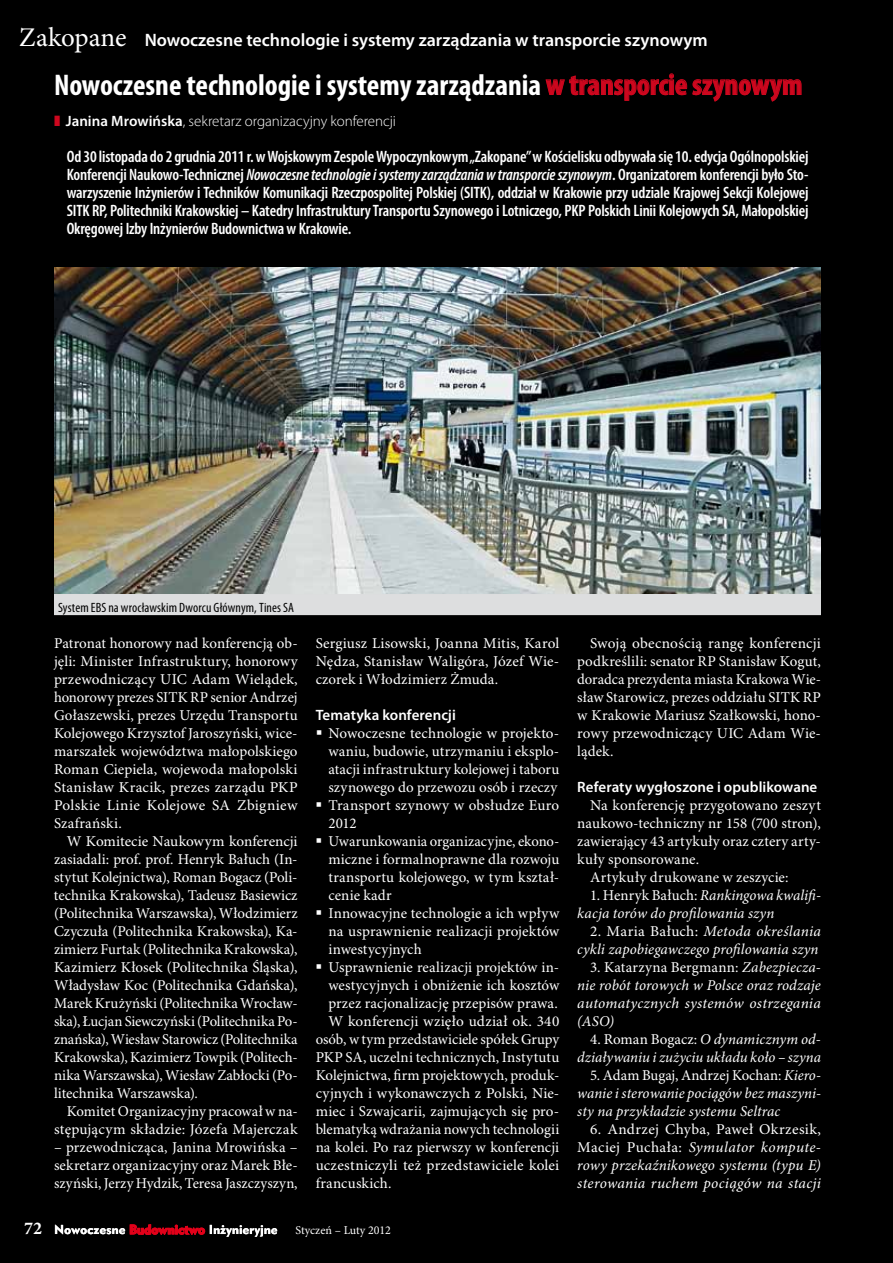
<style>
.page{position:relative;width:893px;height:1263px;background:#000}
.page>*{position:absolute;margin:0;border:0;box-sizing:border-box;transform-origin:0 0}
.t1{font:700 condensed 30px "Myriad Pro";color:#fff}
.t2{font:600 18px "Myriad Pro";color:#fff}
.t3{font:600 condensed 16.5px/18px "Myriad Pro";letter-spacing:-.01em;color:#fff;text-align:justify}
.t4{font:15px/18px "Minion Pro";letter-spacing:.005em;color:#fff;text-align:justify}
.t5{font:italic 15px/18px "Minion Pro";letter-spacing:.005em;color:#fff;text-align:justify}
.t6{font:600 15px "Myriad Pro";color:#fff}
.t7{font:300 15px "Myriad Pro";letter-spacing:-.005em;color:#fff}
.t8{font:condensed 13.5px "Myriad Pro";letter-spacing:.01em;color:#000}
.t9{font:12px "Geometr 415 Blk PL";color:#fff}
.t10{font:12px "Minion Pro";color:#fff}
.s1{font-family:"Minion Pro";font-weight:400;font-size:27px}
.s2{color:#cd071e}
.s3{font-weight:600}
.s4{font-style:italic}
.s5{font-family:"Minion Pro";font-weight:700;font-size:18px}
.s6{color:#e2001a}
.s7{font-style:normal}
</style>
<div class="page">
<svg style="left:55px;top:1224px;width:222px;height:13px"></svg>
<svg style="left:545px;top:73px;width:257px;height:29px"></svg>
<img style="left:54px;top:268px;width:767px;height:326px">
<div style="left:54px;top:594px;width:767px;height:21px;background:#dddedf"></div>
<p class="t2" style="left:19px;top:30px;width:690px"><span class="s1">Zakopane</span> Nowoczesne technologie i systemy zarządzania w transporcie szynowym</p>
<h1 class="t1" style="left:54px;top:68px;width:750px">Nowoczesne technologie i systemy zarządzania <span class="s2">w transporcie szynowym</span></h1>
<p class="t7" style="left:54px;top:113px;width:343px"><span class="s2">❚</span> <span class="s3">Janina Mrowińska</span>, sekretarz organizacyjny konferencji</p>
<p class="t3" style="left:67px;top:148px;width:743px">Od 30 listopada do 2 grudnia 2011 r. wWojskowym Zespole Wypoczynkowym „Zakopane” wKościelisku odbywała się 10. edycja Ogólnopolskiej Konferencji Naukowo-Technicznej <span class="s4">Nowoczesne technologie isystemy zarządzania wtransporcie szynowym</span>. Organizatorem konferencji było Sto&shy;warzyszenie Inżynierów i Techników Komunikacji Rzeczpospolitej Polskiej (SITK), oddział w Krakowie przy udziale Krajowej Sekcji Kolejowej SITK RP, Politechniki Krakowskiej – Katedry Infrastruktury Transportu Szynowego i Lotniczego, PKP Polskich Linii Kolejowych SA, Małopolskiej Okręgowej Izby Inżynierów Budownictwa wKrakowie.</p>
<p class="t8" style="left:58px;top:600px;width:237px">System EBS na wrocławskim Dworcu Głównym, Tines SA</p>
<p class="t4" style="left:54px;top:635px;width:245px">Patronat honorowy nad konferencją ob&shy;jęli: Minister Infrastruktury, honorowy przewodniczący UIC Adam Wielądek, honorowy prezes SITK RP senior Andrzej Gołaszewski, prezes Urzędu Transportu Kolejowego Krzysztof Jaroszyński, wice&shy;marszałek województwa małopolskiego Roman Ciepiela, wojewoda małopolski Stanisław Kracik, prezes zarządu PKP Polskie Linie Kolejowe SA Zbigniew Szafrański.</p>
<p class="t4" style="left:54px;top:833px;width:245px;text-indent:13px">W Komitecie Naukowym konferencji zasiadali: prof. prof. Henryk Bałuch (In&shy;stytut Kolejnictwa), Roman Bogacz (Poli&shy;technika Krakowska), Tadeusz Basiewicz (Politechnika Warszawska), Włodzimierz Czyczuła (Politechnika Krakowska), Ka&shy;zimierz Furtak (Politechnika Krakowska), Kazimierz Kłosek (Politechnika Śląska), Władysław Koc (Politechnika Gdańska), Marek Krużyński (Politechnika Wrocław&shy;ska), Łucjan Siewczyński (Politechnika Po&shy;znańska), Wiesław Starowicz (Politechnika Krakowska), Kazimierz Towpik (Politech&shy;nika Warszawska), Wiesław Zabłocki (Po&shy;litechnika Warszawska).</p>
<p class="t4" style="left:54px;top:1103px;width:245px;text-align:right">Komitet Organizacyjny pracował w na&shy;stępującym składzie: Józefa Majerczak</p>
<p class="t4" style="left:54px;top:1139px;width:245px">– przewodnicząca, Janina Mrowińska – sekretarz organizacyjny oraz Marek Błe&shy;szyński, Jerzy Hydzik, Teresa Jaszczyszyn,</p>
<p class="t4" style="left:316px;top:635px;width:245px">Sergiusz Lisowski, Joanna Mitis, Karol Nędza, Stanisław Waligóra, Józef Wie&shy;czorek i Włodzimierz Żmuda.</p>
<p class="t6" style="left:316px;top:707px;width:142px">Tematyka konferencji</p>
<p class="t4" style="left:328px;top:725px;width:232px">Nowoczesne technologie w projekto-</p>
<p class="t4" style="left:328px;top:743px;width:232px">waniu, budowie, utrzymaniu i eksplo-</p>
<p class="t4" style="left:328px;top:761px;width:232px">atacji infrastruktury kolejowej i taboru</p>
<p class="t4" style="left:328px;top:779px;width:231px">szynowego do przewozu osób i rzeczy</p>
<p class="t4" style="left:328px;top:797px;width:232px">Transport szynowy w obsłudze Euro</p>
<p class="t4" style="left:328px;top:815px;width:30px">2012</p>
<p class="t4" style="left:328px;top:833px;width:232px">Uwarunkowania organizacyjne, ekono-</p>
<p class="t4" style="left:328px;top:851px;width:232px">miczne i formalnoprawne dla rozwoju</p>
<p class="t4" style="left:328px;top:869px;width:232px">transportu kolejowego, w tym kształ-</p>
<p class="t4" style="left:328px;top:887px;width:65px">cenie kadr</p>
<p class="t4" style="left:328px;top:905px;width:232px">Innowacyjne technologie a ich wpływ</p>
<p class="t4" style="left:328px;top:923px;width:232px">na usprawnienie realizacji projektów</p>
<p class="t4" style="left:328px;top:941px;width:95px">inwestycyjnych</p>
<p class="t4" style="left:328px;top:959px;width:232px">Usprawnienie realizacji projektów in-</p>
<p class="t4" style="left:328px;top:977px;width:232px">westycyjnych i obniżenie ich kosztów</p>
<p class="t4" style="left:328px;top:995px;width:231px">przez racjonalizację przepisów prawa.</p>
<p class="t4" style="left:328px;top:1013px;width:232px">W konferencji wzięło udział ok. 340</p>
<p class="t4" style="left:316px;top:1031px;width:245px">osób, w tym przedstawiciele spółek Grupy</p>
<p class="t4" style="left:316px;top:1049px;width:245px">PKP SA, uczelni technicznych, Instytutu</p>
<p class="t4" style="left:316px;top:1067px;width:245px">Kolejnictwa, firm projektowych, produk-</p>
<p class="t4" style="left:316px;top:1085px;width:245px">cyjnych i wykonawczych z Polski, Nie-</p>
<p class="t4" style="left:316px;top:1103px;width:245px">miec i Szwajcarii, zajmujących się pro-</p>
<p class="t4" style="left:316px;top:1121px;width:245px">blematyką wdrażania nowych technologii</p>
<p class="t4" style="left:316px;top:1139px;width:245px">na kolei. Po raz pierwszy w konferencji</p>
<p class="t4" style="left:316px;top:1157px;width:245px">uczestniczyli też przedstawiciele kolei</p>
<p class="t4" style="left:316px;top:1175px;width:77px">francuskich.</p>
<p class="t9" style="left:24px;top:1221px;width:255px"><span class="s5">72</span> Nowoczesne <span class="s6">Budownictwo</span> Inżynieryjne</p>
<p class="t10" style="left:296px;top:1223px;width:97px">Styczeń – Luty 2012</p>
<p class="t4" style="left:577px;top:635px;width:245px;text-indent:13px">Swoją obecnością rangę konferencji podkreślili: senator RP Stanisław Kogut, doradca prezydenta miasta Krakowa Wie&shy;sław Starowicz, prezes oddziału SITK RP w Krakowie Mariusz Szałkowski, hono&shy;rowy przewodniczący UIC Adam Wie&shy;lądek.</p>
<p class="t6" style="left:577px;top:779px;width:242px">Referaty wygłoszone i opublikowane</p>
<p class="t4" style="left:590px;top:797px;width:232px">Na konferencję przygotowano zeszyt</p>
<p class="t4" style="left:577px;top:815px;width:245px">naukowo-techniczny nr 158 (700 stron),</p>
<p class="t4" style="left:577px;top:833px;width:245px">zawierający 43 artykuły oraz cztery arty-</p>
<p class="t4" style="left:577px;top:851px;width:123px">kuły sponsorowane.</p>
<p class="t4" style="left:590px;top:869px;width:200px">Artykuły drukowane w zeszycie:</p>
<p class="t5" style="left:577px;top:887px;width:245px;text-indent:13px"><span class="s7">1. Henryk Bałuch:</span> Rankingowa kwalifi&shy;kacja torów do profilowania szyn</p>
<p class="t5" style="left:577px;top:923px;width:245px;text-align:right"><span class="s7">2. Maria Bałuch:</span> Metoda określania cykli zapobiegawczego profilowania szyn</p>
<p class="t5" style="left:577px;top:959px;width:245px;text-indent:13px"><span class="s7">3. Katarzyna Bergmann:</span> Zabezpiecza&shy;nie robót torowych w Polsce oraz rodzaje automatycznych systemów ostrzegania (ASO)</p>
<p class="t5" style="left:577px;top:1031px;width:245px;text-align:right"><span class="s7">4. Roman Bogacz:</span> O dynamicznym od&shy;działywaniu i zużyciu układu koło – szyna</p>
<p class="t5" style="left:577px;top:1067px;width:245px;text-indent:13px"><span class="s7">5. Adam Bugaj, Andrzej Kochan:</span> Kiero&shy;wanie i sterowanie pociągów bez maszyni&shy;sty na przykładzie systemu Seltrac</p>
<p class="t5" style="left:577px;top:1121px;width:245px;text-indent:13px"><span class="s7">6. Andrzej Chyba, Paweł Okrzesik, Maciej Puchała:</span> Symulator kompute&shy;rowy przekaźnikowego systemu (typu E) sterowania ruchem pociągów na stacji</p>
</div>
